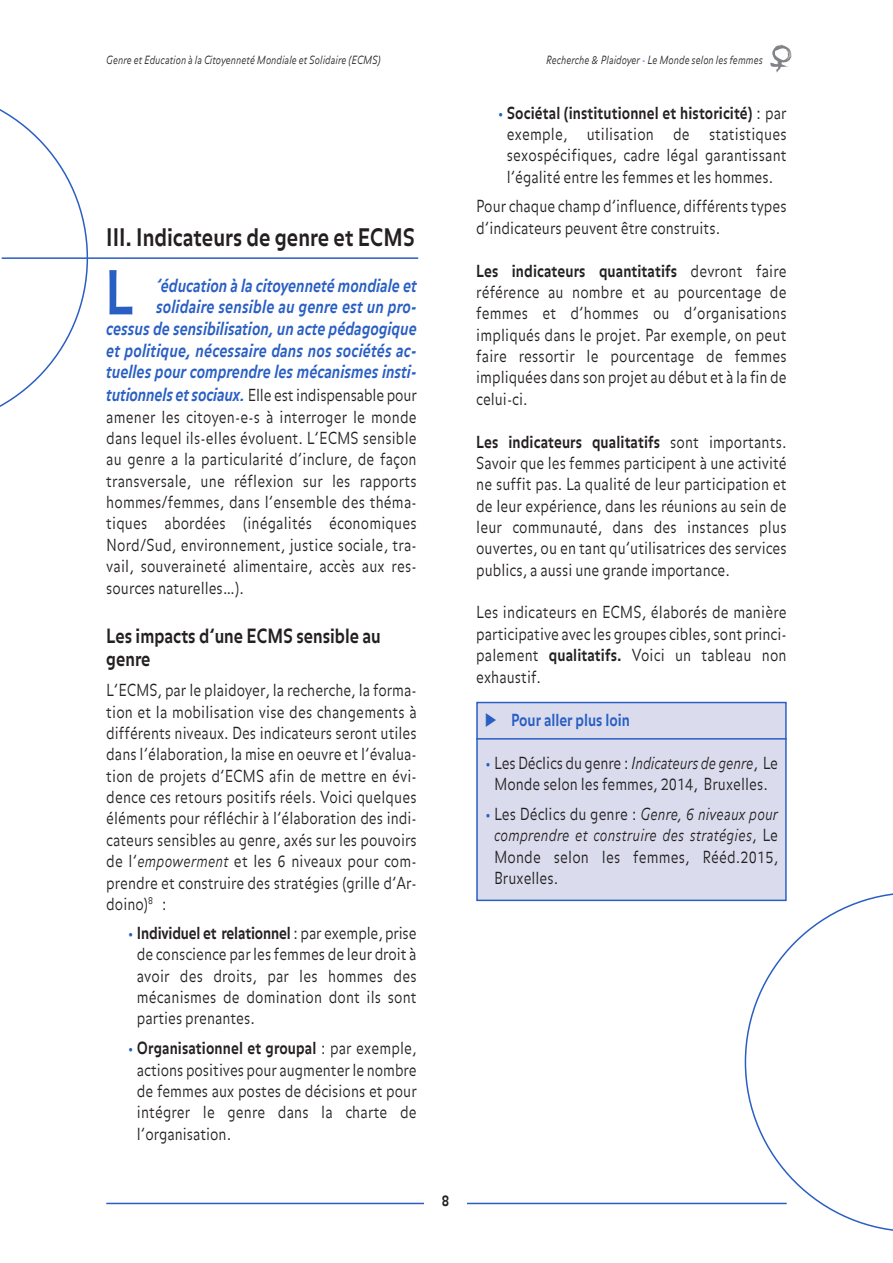
<style>
.page{position:relative;width:893px;height:1263px;background:#fff}
.page>*{position:absolute;margin:0;border:0;box-sizing:border-box;transform-origin:0 0}
.t1{font:700 60px "Balance";color:#295ec2;scale:.85 1}
.t2{font:700 24px "Balance";color:#231f20;scale:.85 1}
.t3{font:700 19.5px/23.4px "Balance";color:#231f20;scale:.85 1}
.t4{font:italic 700 18px/21.6px "Balance";color:#295ec2;text-align:right;scale:.85 1}
.t5{font:300 16.5px/21.3px "Balance";color:#231f20;text-align:justify;scale:.85 1}
.t6{font:700 16.5px "Balance";color:#295ec2;scale:.85 1}
.t7{font:15px "Balance Bold Caps";color:#231f20;scale:.85 1}
.t8{font:italic 300 11.25px "Balance";color:#231f20;scale:.85 1}
.s1{color:#295ec2}
.s2{font-weight:700;font-style:italic;font-size:18px;color:#295ec2}
.s3{font-style:italic}
.s4{font-weight:700}
</style>
<div class="page">
<div style="left:478px;top:703px;width:307px;height:196px;background:#dadcee"></div>
<div style="left:476px;top:702px;width:311px;height:199px;border:2px solid #295ec2"></div>
<hr style="left:476px;top:738px;width:311px;height:2px;background:#295ec2">
<svg style="left:745px;top:892px;width:148px;height:339px"></svg>
<svg style="left:0;top:109px;width:88px;height:298px"></svg>
<hr style="left:2px;top:257px;width:416px;height:2px;background:#295ec2">
<hr style="left:106px;top:1203px;width:681px;height:1px;background:#295ec2">
<div style="left:424px;top:1182px;width:43px;height:43px;background:#fff"></div>
<img style="left:770px;top:44px;width:22px;height:29px">
<p class="t8" style="left:106px;top:54px;width:324px">Genre et Education à la Citoyenneté Mondiale et Solidaire (ECMS)</p>
<p class="t8" style="left:546px;top:54px;width:257px">Recherche &amp; Plaidoyer <span class="s1">-</span> Le Monde selon les femmes</p>
<h2 class="t2" style="left:106px;top:224px;width:364px">III. Indicateurs de genre et ECMS</h2>
<p class="t4" style="left:106px;top:275px;width:367px">’éducation à la citoyenneté mondiale et solidaire sensible au genre est un pro-<br>cessus de sensibilisation, un acte pédagogique et politique, nécessaire dans nos sociétés ac&shy;tuelles pour comprendre les mécanismes insti-</p>
<p class="t5" style="left:106px;top:384px;width:367px"><span class="s2">tutionnels et sociaux.</span> Elle est indispensable pour amener les citoyen-e-s à interroger le monde dans lequel ils-elles évoluent. L’ECMS sensible au genre a la particularité d’inclure, de façon transversale, une réflexion sur les rapports hommes/femmes, dans l’ensemble des théma&shy;tiques abordées (inégalités économiques Nord/Sud, environnement, justice sociale, tra&shy;vail, souveraineté alimentaire, accès aux res&shy;sources naturelles…).</p>
<p class="t3" style="left:106px;top:624px;width:324px">Les impacts d’une ECMS sensible au genre</p>
<p class="t5" style="left:106px;top:680px;width:367px">L’ECMS, par le plaidoyer, la recherche, la forma&shy;tion et la mobilisation vise des changements à différents niveaux. Des indicateurs seront utiles dans l’élaboration, la mise en oeuvre et l’évalua&shy;tion de projets d’ECMS afin de mettre en évi&shy;dence ces retours positifs réels. Voici quelques éléments pour réfléchir à l’élaboration des indi&shy;cateurs sensibles au genre, axés sur les pouvoirs de l’<span class="s3">empowerment</span> et les 6 niveaux pour com&shy;prendre et construire des stratégies (grille d’Ar&shy;doino)<sup>8</sup> :</p>
<p class="t5" style="left:137px;top:922px;width:331px;text-indent:-9px"><span class="s1">•</span> <span class="s4">Individuel et relationnel</span> : par exemple, prise de conscience par les femmes de leur droit à avoir des droits, par les hommes des mécanismes de domination dont ils sont parties prenantes.</p>
<p class="t5" style="left:137px;top:1038px;width:331px;text-indent:-9px"><span class="s1">•</span> <span class="s4">Organisationnel et groupal</span> : par exemple, actions positives pour augmenter le nombre de femmes aux postes de décisions et pour intégrer le genre dans la charte de l’organisation.</p>
<h1 class="t1" style="left:105px;top:259px;width:34px">L</h1>
<p class="t7" style="left:442px;top:1192px;width:10px">8</p>
<p class="t5" style="left:497px;top:102px;width:342px;text-align:center"><span class="s1">•</span> <span class="s4">Sociétal (institutionnel et historicité)</span> : par exemple, utilisation de statistiques sexospécifiques, cadre légal garantissant l’égalité entre les femmes et les hommes.</p>
<p class="t5" style="left:476px;top:196px;width:367px">Pour chaque champ d’influence, différents types d’indicateurs peuvent être construits.</p>
<p class="t5" style="left:476px;top:260px;width:367px"><span class="s4">Les indicateurs quantitatifs</span> devront faire référence au nombre et au pourcentage de femmes et d’hommes ou d’organisations impliqués dans le projet. Par exemple, on peut faire ressortir le pourcentage de femmes impliquées dans son projet au début et à la fin de celui-ci.</p>
<p class="t5" style="left:476px;top:431px;width:367px"><span class="s4">Les indicateurs qualitatifs</span> sont importants.<br>Savoir que les femmes participent à une activité ne suffit pas. La qualité de leur participation et de leur expérience, dans les réunions au sein de leur communauté, dans des instances plus ouvertes, ou en tant qu’utilisatrices des services publics, a aussi une grande importance.</p>
<p class="t5" style="left:476px;top:602px;width:367px">Les indicateurs en ECMS, élaborés de manière participative avec les groupes cibles, sont princi&shy;palement <span class="s4">qualitatifs.</span> Voici un tableau non exhaustif.</p>
<p class="t6" style="left:485px;top:710px;width:172px">◆ Pour aller plus loin</p>
<p class="t5" style="left:485px;top:752px;width:347px;text-align:center"><span class="s1">•</span> Les Déclics du genre : <span class="s3">Indicateurs de genre</span>, Le<br>Monde selon les femmes, 2014, Bruxelles.</p>
<p class="t5" style="left:494px;top:803px;width:336px;text-indent:-9px"><span class="s1">•</span> Les Déclics du genre : <span class="s3">Genre, 6 niveaux pour comprendre et construire des stratégies</span>, Le Monde selon les femmes, Rééd.2015, Bruxelles.</p>
</div>
